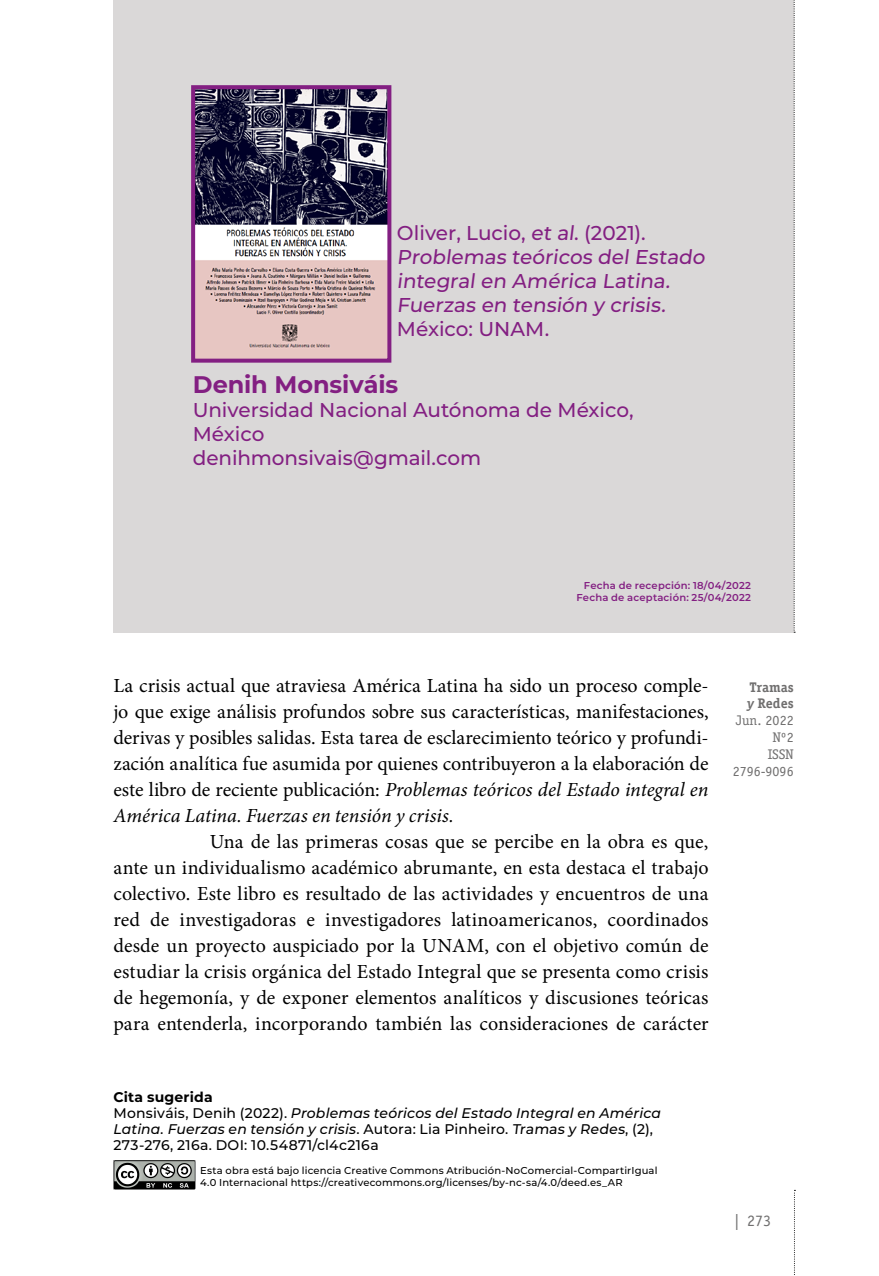
<style>
.page{position:relative;width:879px;height:1276px;background:#fff}
.page>*{position:absolute;margin:0;border:0;box-sizing:border-box;transform-origin:0 0}
._002{font:700 24px "Montserrat";color:#831f82}
._00_párrafo_normal{font:20px/26px "Minion Pro";color:#000;text-align:justify}
._000_s_s{font:20px/26px "Minion Pro";letter-spacing:-.01em;color:#000;text-align:justify}
._0002{font:500 20px/24px "Montserrat";letter-spacing:-.005em;color:#831f82}
._005_libro_título{font:500 20px/24px "Montserrat";color:#831f82}
._05_libro_autor_a{font:500 20px "Montserrat";color:#831f82}
.t1{font:16px "Officina Serif Std";color:#706f6f}
._0002-2{font:500 14px/16px "Montserrat";letter-spacing:.02em;color:#000}
.t2{font:14px/16.8px "Officina Serif Std";color:#706f6f;text-align:right}
._0002-3{font:700 14px "Montserrat";letter-spacing:.015em;color:#000}
.t3{font:700 14px/16.8px "Officina Serif Std";color:#706f6f}
._0002-4{font:500 10px/12px "Montserrat";letter-spacing:.015em;color:#000}
._0002-5{font:600 10px "Montserrat";letter-spacing:.02em;color:#831f82}
.s1{font-style:italic}
</style>
<div class="page">
<div style="left:113px;top:0;width:680px;height:632px;background:#dad8d8"></div>
<svg style="left:794px;top:1189px;width:1px;height:86px"></svg>
<svg style="left:793px;top:0;width:2px;height:632px"></svg>
<img style="left:113px;top:1160px;width:83px;height:29px">
<img style="left:196px;top:90px;width:190px;height:268px">
<div style="left:191px;top:85px;width:200px;height:278px;border:4px solid #831f82"></div>
<p class="_05_libro_autor_a" style="left:397px;top:219px;width:250px">Oliver, Lucio, et al. (2021).</p>
<p class="_005_libro_título" style="left:397px;top:244px;width:313px">Problemas teóricos del Estado integral en América Latina.<br>Fuerzas en tensión y crisis.</p>
<p class="_0002" style="left:397px;top:316px;width:154px">México: UNAM.</p>
<p class="_002" style="left:193px;top:367px;width:207px">Denih Monsiváis</p>
<p class="_0002" style="left:193px;top:397px;width:442px">Universidad Nacional Autónoma de México,<br>México</p>
<p class="_0002" style="left:193px;top:445px;width:290px">denihmonsivais@gmail.com</p>
<p class="_0002-5" style="left:584px;top:578px;width:169px">Fecha de recepción: 18/04/2022</p>
<p class="_0002-5" style="left:576px;top:590px;width:176px">Fecha de aceptación: 25/04/2022</p>
<p class="_000_s_s" style="left:113px;top:673px;width:597px">La crisis actual que atraviesa América Latina ha sido un proceso comple&shy;jo que exige análisis profundos sobre sus características, manifestaciones, derivas y posibles salidas. Esta tarea de esclarecimiento teórico y profundi&shy;zación analítica fue asumida por quienes contribuyeron a la elaboración de este libro de reciente publicación: <span class="s1">Problemas teóricos del Estado integral en América Latina. Fuerzas en tensión y crisis.</span></p>
<p class="_00_párrafo_normal" style="left:113px;top:829px;width:597px;text-indent:96px">Una de las primeras cosas que se percibe en la obra es que, ante un individualismo académico abrumante, en esta destaca el trabajo colectivo. Este libro es resultado de las actividades y encuentros de una red de investigadoras e investigadores latinoamericanos, coordinados desde un proyecto auspiciado por la UNAM, con el objetivo común de estudiar la crisis orgánica del Estado Integral que se presenta como crisis de hegemonía, y de exponer elementos analíticos y discusiones teóricas para entenderla, incorporando también las consideraciones de carácter</p>
<p class="_0002-3" style="left:113px;top:1086px;width:101px">Cita sugerida</p>
<p class="_0002-2" style="left:113px;top:1104px;width:549px">Monsiváis, Denih (2022). <span class="s1">Problemas teóricos del Estado Integral en América<br>Latina. Fuerzas en tensión y crisis</span>. Autora: Lia Pinheiro. Tramas y Redes, (2),<br>273-276, 216a. DOI: 10.54871/cl4c216a</p>
<p class="_0002-4" style="left:200px;top:1163px;width:459px">Esta obra está bajo licencia Creative Commons Atribución-NoComercial-CompartirIgual<br>4.0 Internacional https://creativecommons.org/licenses/by-nc-sa/4.0/deed.es_AR</p>
<p class="t3" style="left:747px;top:678px;width:48px">Tramas <span class="s1">y</span> Redes</p>
<p class="t2" style="left:736px;top:712px;width:59px">Jun. 2022<br>Nº2</p>
<p class="t2" style="left:733px;top:745px;width:62px">ISSN<br>2796-9096</p>
<p class="t1" style="left:734px;top:1210px;width:38px">| 273</p>
</div>
